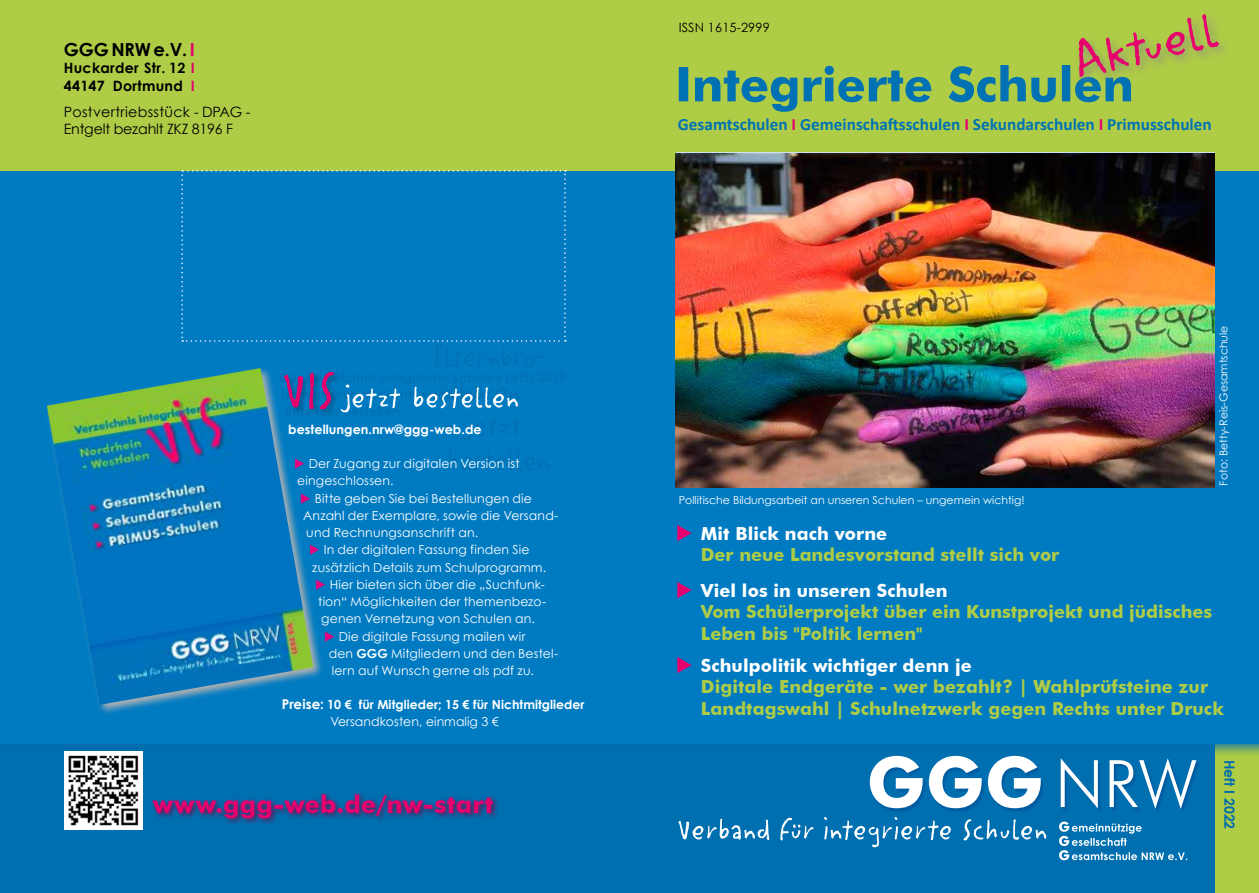
<style>
.page{position:relative;width:1259px;height:893px;background:#fff}
.page>*{position:absolute;margin:0;border:0;box-sizing:border-box;transform-origin:0 0}
.t1{font:700 24.75px "Futura BT";letter-spacing:.01em;color:#e6006d}
.t2{font:700 18px/21.5px "Futura BT";letter-spacing:.005em;color:#afcc46}
.t3{font:700 18px "Century Gothic";letter-spacing:-.01em;color:#000}
.t4{font:700 17.25px "Calibri";color:#0072b4}
.t5{font:14.25px/17.2px "Century Gothic";letter-spacing:-.015em;color:#000}
.t6{font:700 14.25px/17.2px "Century Gothic";letter-spacing:.02em;color:#000}
.t7{font:700 13.95px "Century Gothic";color:#006cae}
.t8{font:700 12.75px "Century Gothic";letter-spacing:.005em;color:#fff}
.t9{font:12.75px "Century Gothic";letter-spacing:.01em;color:#000}
.t10{font:12.45px/17.2px "Century Gothic";letter-spacing:.01em;color:#fff}
.t11{font:700 12.45px/17.2px "Century Gothic";letter-spacing:.005em;color:#fff}
.t12{font:10.95px "Century Gothic";color:#fff}
.s1{color:#e6006d}
.s2{color:#e6007d}
.s3{font-weight:700}
.s4{font-size:13.5px}
.s5{font-size:12.6px}
.s6{font-weight:400}
.s7{color:#fff}
</style>
<div class="page">
<div style="left:0;top:711px;width:1259px;height:182px;background:#006fb0"></div>
<div style="left:1215px;top:718px;width:44px;height:175px;background:#afcc46"></div>
<div style="left:0;top:120px;width:1259px;height:624px;background:#007bc2"></div>
<div style="left:870px;top:757px;width:330px;height:56px;background:#00569d;opacity:.8"></div>
<svg style="left:870px;top:756px;width:326px;height:53px"></svg>
<div style="left:150px;top:791px;width:350px;height:35px;background:#7a0038;opacity:.75"></div>
<img style="left:64px;top:751px;width:78px;height:78px">
<svg style="left:678px;top:817px;width:368px;height:30px"></svg>
<svg style="left:1059px;top:822px;width:128px;height:38px"></svg>
<div style="left:0;top:0;width:1259px;height:170px;background:#afcc46"></div>
<svg style="left:679px;top:14px;width:540px;height:98px"></svg>
<img style="left:676px;top:153px;width:538px;height:335px">
<svg style="left:449px;top:449px;width:99px;height:21px"></svg>
<svg style="left:98px;top:616px;width:224px;height:98px"></svg>
<img style="left:47px;top:382px;width:266px;height:323px">
<svg style="left:181px;top:170px;width:385px;height:270px"></svg>
<h2 class="t3" style="left:64px;top:38px;width:133px">GGG NRW e.V. <span class="s1">I</span></h2>
<p class="t6" style="left:64px;top:59px;width:133px">Huckarder Str. 12 <span class="s1">I<br></span>44147 Dortmund <span class="s1">I</span></p>
<p class="t5" style="left:64px;top:103px;width:188px">Postvertriebsstück - DPAG -<br>Entgelt bezahlt ZKZ 8196 F</p>
<p class="t8" style="left:288px;top:421px;width:195px">bestellungen.nrw@ggg-web.de</p>
<p class="t10" style="left:294px;top:455px;width:227px"><span class="s2">◆</span> Der Zugang zur digitalen Version ist eingeschlossen.</p>
<p class="t10" style="left:300px;top:489px;width:260px"><span class="s2">◆</span> Bitte geben Sie bei Bestellungen die<br>Anzahl der Exemplare, sowie die Versand&shy;und Rechnungsanschrift an.</p>
<p class="t10" style="left:309px;top:541px;width:238px"><span class="s2">◆</span> In der digitalen Fassung finden Sie zusätzlich Details zum Schulprogramm.</p>
<p class="t10" style="left:315px;top:575px;width:232px;text-align:justify"><span class="s2">◆</span> Hier bieten sich über die „Suchfunk&shy;tion“ Möglichkeiten der themenbezo&shy;genen Vernetzung von Schulen an.</p>
<p class="t10" style="left:329px;top:627px;width:231px;text-indent:-4px"><span class="s2">◆</span> Die digitale Fassung mailen wir<br>den <span class="s3">GGG</span> Mitgliedern und den Bestel&shy;lern auf Wunsch gerne als pdf zu.</p>
<p class="t11" style="left:331px;top:695px;width:255px;text-indent:-49px"><span class="s4">Preise:</span> <span class="s5">1</span>0 € für Mitglieder; 15 € für Nichtmitglieder<br><span class="s6">Versandkosten, einmalig 3 €</span></p>
<h1 class="t1" style="left:153px;top:789px;width:341px">www.ggg-web.de/nw-start</h1>
<p class="t9" style="left:679px;top:20px;width:92px">ISSN 1615-2999</p>
<h3 class="t4" style="left:678px;top:112px;width:535px">Gesamtschulen <span class="s1">I</span> Gemeinschaftsschulen <span class="s1">I</span> Sekundarschulen <span class="s1">I</span> Primusschulen</h3>
<p class="t12" style="left:679px;top:494px;width:347px">Pollitische Bildungsarbeit an unseren Schulen – ungemein wichtig!</p>
<p class="t12" style="left:1216px;top:486px;width:161px;rotate:-90deg">Foto: Betty-Reis-Gesamtschule</p>
<h2 class="t2" style="left:701px;top:522px;width:360px;text-indent:-25px"><span class="s1">◆</span> <span class="s7">Mit Blick nach vorne<br></span>Der neue Landesvorstand stellt sich vor</h2>
<h2 class="t2" style="left:701px;top:580px;width:513px;text-indent:-25px"><span class="s1">◆</span> <span class="s7">Viel los in unseren Schulen<br></span>Vom Schülerprojekt über ein Kunstprojekt und jüdisches<br>Leben bis "Poltik lernen"</h2>
<h2 class="t2" style="left:701px;top:655px;width:524px;text-indent:-25px"><span class="s1">◆</span> <span class="s7">Schulpolitik wichtiger denn je<br></span>Digitale Endgeräte - wer bezahlt? | Wahlprüfsteine zur<br>Landtagswahl | Schulnetzwerk gegen Rechts unter Druck</h2>
<p class="t7" style="left:1238px;top:760px;width:71px;rotate:90deg">Heft I 2022</p>
</div>
